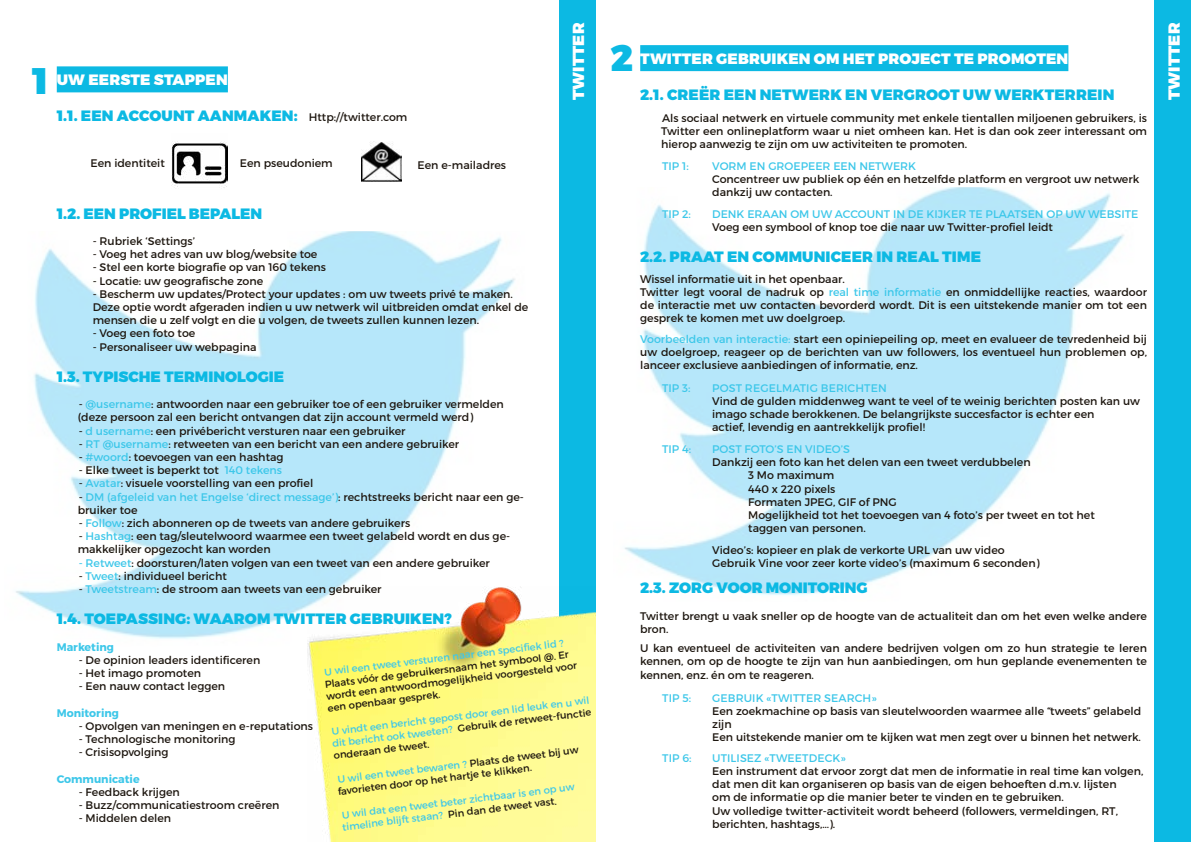
<style>
.page{position:relative;width:1191px;height:842px;background:#fff}
.page>*{position:absolute;margin:0;border:0;box-sizing:border-box;transform-origin:0 0}
.t1{font:900 37px "Montserrat";color:#0cb9e3}
.t2{font:900 16px "Montserrat";letter-spacing:.01em;color:#fff}
.t3{font:900 15px "Montserrat";letter-spacing:.01em;color:#0cb9e3}
.t4{font:900 15px "Montserrat";letter-spacing:.01em;color:#fff}
.t5{font:11px/13.2px "Montserrat";color:#1d160f}
.t6{font:11px "Montserrat";color:#3dc7e9}
.t7{font:700 11px "Montserrat";color:#3dc7e9}
.t8{font:10px/12px "Montserrat";color:#3dc7e9;text-align:justify}
.t9{font:10px/12px "Montserrat";color:#1d160f}
.s1{font-weight:400;font-size:11px;color:#1d160f}
.s2{color:#3dc7e9}
.s3{color:#1d160f}
</style>
<div class="page">
<img style="left:15px;top:231px;width:500px;height:422px">
<div style="left:57px;top:66px;width:171px;height:26px;background:#0cb9e3"></div>
<div style="left:558px;top:0;width:37px;height:842px;background:#0cb9e3"></div>
<img style="left:171px;top:141px;width:57px;height:47px">
<img style="left:361px;top:142px;width:40px;height:40px">
<img style="left:308px;top:586px;width:287px;height:256px">
<img style="left:624px;top:187px;width:500px;height:409px">
<div style="left:640px;top:45px;width:428px;height:26px;background:#0cb9e3"></div>
<div style="left:1154px;top:0;width:37px;height:842px;background:#0cb9e3"></div>
<h1 class="t1" style="left:32px;top:58px;width:18px">1</h1>
<h3 class="t4" style="left:57px;top:71px;width:172px">UW EERSTE STAPPEN</h3>
<h3 class="t3" style="left:57px;top:107px;width:352px">1.1. EEN ACCOUNT AANMAKEN: <span class="s1">Http://twitter.com</span></h3>
<p class="t5" style="left:91px;top:157px;width:76px">Een identiteit</p>
<p class="t5" style="left:240px;top:157px;width:94px">Een pseudoniem</p>
<p class="t5" style="left:417px;top:159px;width:90px">Een e-mailadres</p>
<h2 class="t2" style="left:568px;top:100px;width:79px;rotate:-90deg">TWITTER</h2>
<h3 class="t3" style="left:57px;top:204px;width:207px">1.2. EEN PROFIEL BEPALEN</h3>
<p class="t5" style="left:93px;top:234px;width:104px">- Rubriek ‘Settings’</p>
<p class="t5" style="left:93px;top:248px;width:226px">- Voeg het adres van uw blog/website toe</p>
<p class="t5" style="left:93px;top:261px;width:235px">- Stel een korte biografie op van 160 tekens</p>
<p class="t5" style="left:93px;top:274px;width:172px">- Locatie: uw geografische zone</p>
<p class="t5" style="left:93px;top:287px;width:437px">- Bescherm uw updates/Protect your updates : om uw tweets privé te maken.<br>Deze optie wordt afgeraden indien u uw netwerk wil uitbreiden omdat enkel de mensen die u zelf volgt en die u volgen, de tweets zullen kunnen lezen.</p>
<p class="t5" style="left:93px;top:327px;width:104px">- Voeg een foto toe</p>
<p class="t5" style="left:93px;top:340px;width:165px">- Personaliseer uw webpagina</p>
<h3 class="t3" style="left:57px;top:367px;width:229px">1.3. TYPISCHE TERMINOLOGIE</h3>
<p class="t5" style="left:78px;top:398px;width:428px">- <span class="s2">@username</span>: antwoorden naar een gebruiker toe of een gebruiker vermelden (deze persoon zal een bericht ontvangen dat zijn account vermeld werd)</p>
<p class="t5" style="left:79px;top:424px;width:328px">- <span class="s2">d username</span>: een privébericht versturen naar een gebruiker</p>
<p class="t5" style="left:79px;top:437px;width:382px">- <span class="s2">RT @username</span>: retweeten van een bericht van een andere gebruiker</p>
<p class="t5" style="left:79px;top:450px;width:206px">- <span class="s2">#woord</span>: toevoegen van een hashtag</p>
<p class="t5" style="left:79px;top:464px;width:205px">- Elke tweet is beperkt tot <span class="s2">140 tekens</span></p>
<p class="t5" style="left:79px;top:477px;width:236px">- <span class="s2">Avatar</span>: visuele voorstelling van een profiel</p>
<p class="t5" style="left:78px;top:490px;width:448px">- <span class="s2">DM (afgeleid van het Engelse ‘direct message’)</span>: rechtstreeks bericht naar een ge&shy;bruiker toe</p>
<p class="t5" style="left:79px;top:516px;width:333px">- <span class="s2">Follow</span>: zich abonneren op de tweets van andere gebruikers</p>
<p class="t5" style="left:78px;top:530px;width:434px">- <span class="s2">Hashtag</span>: een tag/sleutelwoord waarmee een tweet gelabeld wordt en dus ge&shy;makkelijker opgezocht kan worden</p>
<p class="t5" style="left:79px;top:556px;width:413px"><span class="s2">- Retweet</span>: doorsturen/laten volgen van een tweet van een andere gebruiker</p>
<p class="t5" style="left:79px;top:569px;width:150px">- <span class="s2">Tweet</span>: individueel bericht</p>
<p class="t5" style="left:79px;top:582px;width:304px">- <span class="s2">Tweetstream</span>: de stroom aan tweets van een gebruiker</p>
<h3 class="t3" style="left:57px;top:609px;width:396px">1.4. TOEPASSING: WAAROM TWITTER GEBRUIKEN?</h3>
<p class="t7" style="left:57px;top:640px;width:59px">Marketing</p>
<p class="t5" style="left:79px;top:653px;width:183px">- De opinion leaders identificeren</p>
<p class="t5" style="left:79px;top:666px;width:124px">- Het imago promoten</p>
<p class="t5" style="left:79px;top:680px;width:148px">- Een nauw contact leggen</p>
<p class="t7" style="left:57px;top:706px;width:64px">Monitoring</p>
<p class="t5" style="left:79px;top:719px;width:236px">- Opvolgen van meningen en e-reputations</p>
<p class="t5" style="left:79px;top:732px;width:158px">- Technologische monitoring</p>
<p class="t5" style="left:79px;top:746px;width:91px">- Crisisopvolging</p>
<p class="t7" style="left:57px;top:772px;width:84px">Communicatie</p>
<p class="t5" style="left:79px;top:785px;width:103px">- Feedback krijgen</p>
<p class="t5" style="left:79px;top:798px;width:202px">- Buzz/communicatiestroom creëren</p>
<p class="t5" style="left:79px;top:812px;width:94px">- Middelen delen</p>
<p class="t8" style="left:324px;top:666px;width:242px;rotate:-7deg">U wil een tweet versturen naar een specifi ek lid ?</p>
<p class="t9" style="left:324px;top:678px;width:254px;rotate:-7deg">Plaats vóór de gebruikersnaam het symbool @. Er wordt een antwoordmogelijkheid voorgesteld voor een openbaar gesprek.</p>
<p class="t8" style="left:330px;top:726px;width:262px;rotate:-7deg">U vindt een bericht gepost door een lid leuk en u wil dit bericht ook tweeten? <span class="s3">Gebruik de retweet-functie onderaan de tweet.</span></p>
<p class="t9" style="left:336px;top:773px;width:245px;rotate:-7deg"><span class="s2">U wil een tweet bewaren ?</span> Plaats de tweet bij uw favorieten door op het hartje te klikken.</p>
<p class="t8" style="left:340px;top:809px;width:237px;rotate:-7deg">U wil dat een tweet beter zichtbaar is en op uw timeline blijft staan? <span class="s3">Pin dan de tweet vast.</span></p>
<h1 class="t1" style="left:610px;top:34px;width:24px">2</h1>
<h3 class="t4" style="left:640px;top:49px;width:429px">TWITTER GEBRUIKEN OM HET PROJECT TE PROMOTEN</h3>
<h3 class="t3" style="left:640px;top:85px;width:476px">2.1. CREËR EEN NETWERK EN VERGROOT UW WERKTERREIN</h3>
<p class="t5" style="left:661px;top:111px;width:487px;text-align:justify">Als sociaal netwerk en virtuele community met enkele tientallen miljoenen gebruikers, is Twitter een onlineplatform waar u niet omheen kan. Het is dan ook zeer interessant om hierop aanwezig te zijn om uw activiteiten te promoten.</p>
<p class="t6" style="left:662px;top:159px;width:28px">TIP 1:</p>
<p class="t6" style="left:712px;top:159px;width:205px">VORM EN GROEPEER EEN NETWERK</p>
<p class="t5" style="left:712px;top:172px;width:428px">Concentreer uw publiek op één en hetzelfde platform en vergroot uw netwerk dankzij uw contacten.</p>
<p class="t6" style="left:662px;top:207px;width:30px">TIP 2:</p>
<p class="t6" style="left:712px;top:207px;width:428px">DENK ERAAN OM UW ACCOUNT IN DE KIJKER TE PLAATSEN OP UW WEBSITE</p>
<p class="t5" style="left:712px;top:220px;width:342px">Voeg een symbool of knop toe die naar uw Twitter-profiel leidt</p>
<h3 class="t3" style="left:640px;top:247px;width:342px">2.2. PRAAT EN COMMUNICEER IN REAL TIME</h3>
<p class="t5" style="left:640px;top:272px;width:508px">Wissel informatie uit in het openbaar.<br>Twitter legt vooral de nadruk op <span class="s2">real time informatie</span> en onmiddellijke reacties, waardoor de interactie met uw contacten bevorderd wordt. Dit is een uitstekende manier om tot een gesprek te komen met uw doelgroep.</p>
<p class="t5" style="left:640px;top:332px;width:508px;text-align:justify"><span class="s2">Voorbeelden van interactie:</span> start een opiniepeiling op, meet en evalueer de tevredenheid bij uw doelgroep, reageer op de berichten van uw followers, los eventueel hun problemen op, lanceer exclusieve aanbiedingen of informatie, enz.</p>
<p class="t6" style="left:662px;top:381px;width:30px">TIP 3:</p>
<p class="t6" style="left:712px;top:381px;width:176px">POST REGELMATIG BERICHTEN</p>
<p class="t5" style="left:712px;top:394px;width:429px">Vind de gulden middenweg want te veel of te weinig berichten posten kan uw imago schade berokkenen. De belangrijkste succesfactor is echter een<br>actief, levendig en aantrekkelijk profiel!</p>
<p class="t6" style="left:662px;top:442px;width:30px">TIP 4:</p>
<p class="t6" style="left:712px;top:442px;width:139px">POST FOTO’S EN VIDEO’S</p>
<p class="t5" style="left:748px;top:456px;width:348px;text-indent:-36px">Dankzij een foto kan het delen van een tweet verdubbelen<br>3 Mo maximum<br>440 x 220 pixels<br>Formaten JPEG, GIF of PNG<br>Mogelijkheid tot het toevoegen van 4 foto’s per tweet en tot het taggen van personen.</p>
<p class="t5" style="left:712px;top:543px;width:329px">Video’s: kopieer en plak de verkorte URL van uw video<br>Gebruik Vine voor zeer korte video’s (maximum 6 seconden)</p>
<h3 class="t3" style="left:640px;top:579px;width:229px">2.3. ZORG VOOR MONITORING</h3>
<p class="t5" style="left:640px;top:609px;width:508px">Twitter brengt u vaak sneller op de hoogte van de actualiteit dan om het even welke andere bron.</p>
<p class="t5" style="left:640px;top:642px;width:508px;text-align:justify">U kan eventueel de activiteiten van andere bedrijven volgen om zo hun strategie te leren kennen, om op de hoogte te zijn van hun aanbiedingen, om hun geplande evenementen te kennen, enz. én om te reageren.</p>
<p class="t6" style="left:662px;top:691px;width:30px">TIP 5:</p>
<p class="t6" style="left:712px;top:691px;width:166px">GEBRUIK «TWITTER SEARCH»</p>
<p class="t5" style="left:712px;top:704px;width:431px">Een zoekmachine op basis van sleutelwoorden waarmee alle “tweets” gelabeld zijn<br>Een uitstekende manier om te kijken wat men zegt over u binnen het netwerk.</p>
<p class="t6" style="left:662px;top:751px;width:31px">TIP 6:</p>
<p class="t6" style="left:712px;top:751px;width:135px">UTILISEZ «TWEETDECK»</p>
<p class="t5" style="left:712px;top:764px;width:433px">Een instrument dat ervoor zorgt dat men de informatie in real time kan volgen, dat men dit kan organiseren op basis van de eigen behoeften d.m.v. lijsten<br>om de informatie op die manier beter te vinden en te gebruiken.<br>Uw volledige twitter-activiteit wordt beheerd (followers, vermeldingen, RT, berichten, hashtags,…).</p>
<h2 class="t2" style="left:1164px;top:100px;width:79px;rotate:-90deg">TWITTER</h2>
</div>
